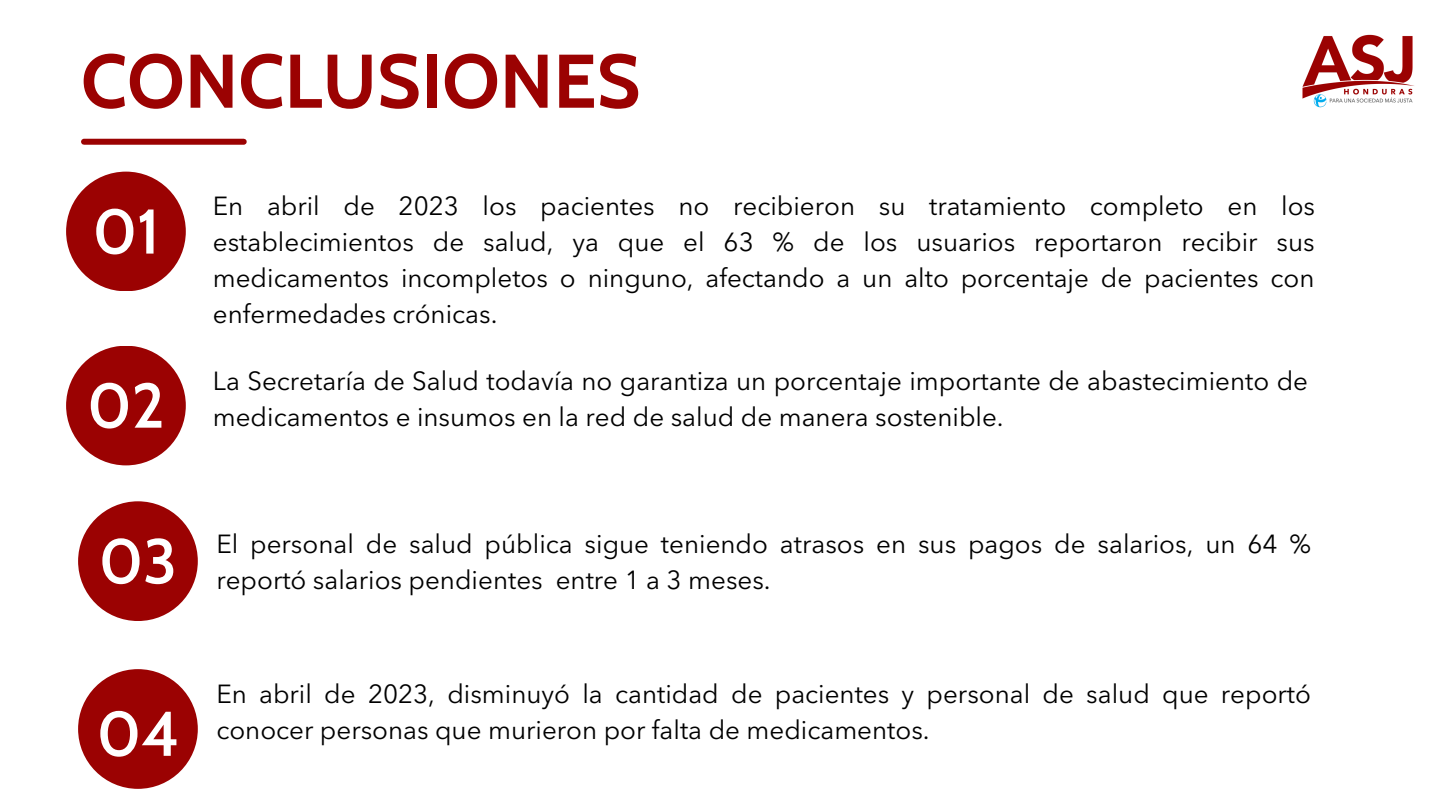
<style>
.page{position:relative;width:1440px;height:810px;background:#fff}
.page>*{position:absolute;margin:0;border:0;box-sizing:border-box;transform-origin:0 0}
.t1{font:700 75.8px "Cabin";color:#9b0202}
.t2{font:600 63px "Cabin";color:#fff}
.t3{font:26px/36px "Avenir Next LT Pro";color:#000}
</style>
<div class="page">
<div style="left:66px;top:346px;width:120px;height:119px;background:#9b0202;border-radius:50%"></div>
<div style="left:66px;top:172px;width:120px;height:119px;background:#9b0202;border-radius:50%"></div>
<div style="left:84px;top:139px;width:160px;height:6px;background:#9b0202"></div>
<div style="left:78px;top:501px;width:120px;height:120px;background:#9b0202;border-radius:50%"></div>
<div style="left:78px;top:669px;width:120px;height:120px;background:#9b0202;border-radius:50%"></div>
<img style="left:1302px;top:34px;width:112px;height:74px">
<p class="t1" style="left:81px;top:35px;width:561px">CONCLUSIONES</p>
<p class="t2" style="left:93px;top:193px;width:68px">01</p>
<p class="t2" style="left:87px;top:367px;width:79px">02</p>
<p class="t3" style="left:213px;top:191px;width:1104px;text-align:justify">En abril de 2023 los pacientes no recibieron su tratamiento completo en los establecimientos de salud, ya que el 63 % de los usuarios reportaron recibir sus medicamentos incompletos o ninguno, afectando a un alto porcentaje de pacientes con enfermedades crónicas.</p>
<p class="t3" style="left:213px;top:365px;width:1097px">La Secretaría de Salud todavía no garantiza un porcentaje importante de abastecimiento de medicamentos e insumos en la red de salud de manera sostenible.</p>
<p class="t2" style="left:87px;top:511px;width:80px">03</p>
<p class="t2" style="left:99px;top:523px;width:80px">03</p>
<p class="t2" style="left:97px;top:695px;width:84px">04</p>
<p class="t3" style="left:216px;top:529px;width:1096px">El personal de salud pública sigue teniendo atrasos en sus pagos de salarios, un 64 % reportó salarios pendientes entre 1 a 3 meses.</p>
<p class="t3" style="left:216px;top:678px;width:1096px">En abril de 2023, disminuyó la cantidad de pacientes y personal de salud que reportó conocer personas que murieron por falta de medicamentos.</p>
</div>
